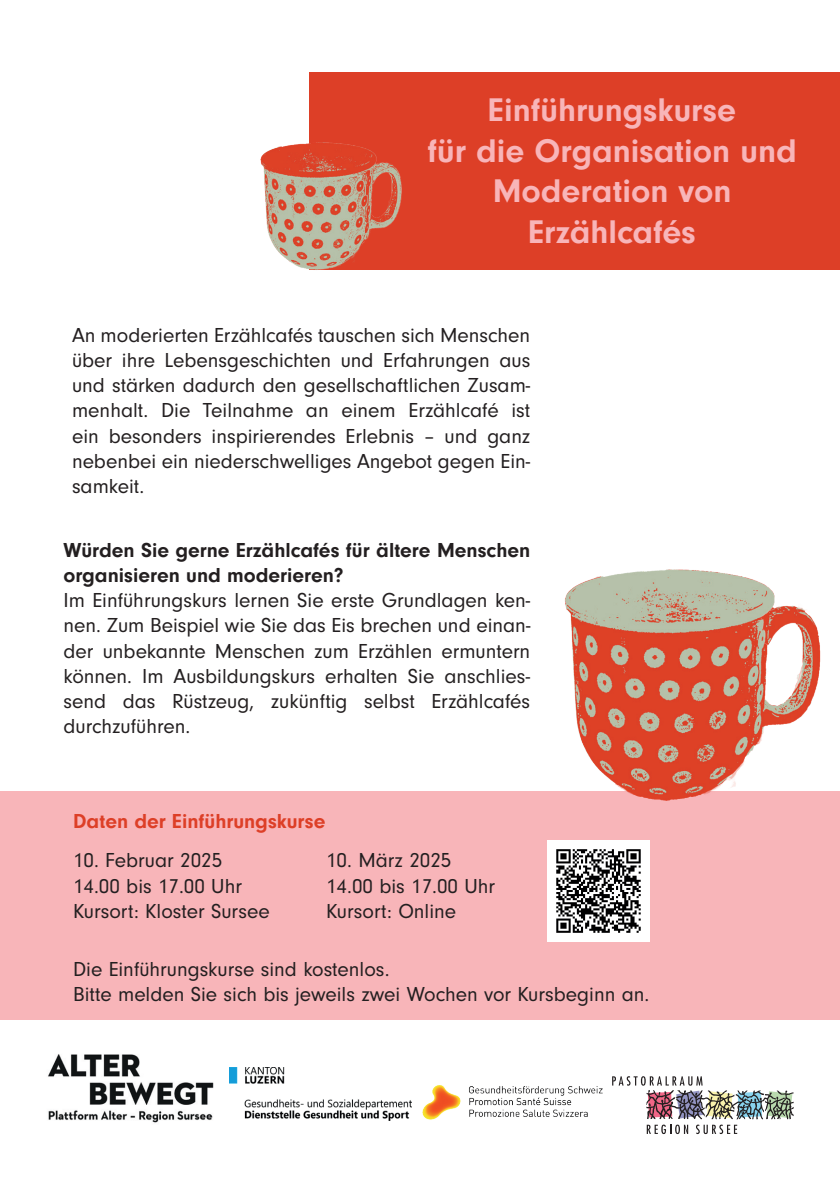
<style>
.page{position:relative;width:840px;height:1191px;background:#fff}
.page>*{position:absolute;margin:0;border:0;box-sizing:border-box;transform-origin:0 0}
.t1{font:700 34px/40.8px "Neuzeit Gro";color:#f8b5b9;text-align:center}
.t2{font:21px/25.2px "Neuzeit Gro";color:#231f20}
.t3{font:700 21px/25.2px "Neuzeit Gro";color:#231f20}
.t4{font:700 21px "Neuzeit Gro";color:#dd3f27}
</style>
<div class="page">
<div style="left:309px;top:72px;width:530px;height:197px;background:#dd3f27"></div>
<div style="left:0;top:791px;width:839px;height:229px;background:#f8b5b9"></div>
<img style="left:547px;top:840px;width:101px;height:102px">
<img style="left:564px;top:569px;width:257px;height:232px">
<img style="left:48px;top:1054px;width:166px;height:69px">
<img style="left:422px;top:1085px;width:180px;height:35px">
<img style="left:230px;top:1067px;width:181px;height:53px">
<svg style="left:612px;top:1076px;width:181px;height:58px"></svg>
<img style="left:260px;top:142px;width:147px;height:128px">
<h1 class="t1" style="left:427px;top:89px;width:370px">Einführungskurse<br>für die Organisation und<br>Moderation von<br>Erzählcafés</h1>
<p class="t2" style="left:72px;top:323px;width:459px;text-align:justify">An moderierten Erzählcafés tauschen sich Menschen über ihre Lebensgeschichten und Erfahrungen aus und stärken dadurch den gesellschaftlichen Zusam&shy;menhalt. Die Teilnahme an einem Erzählcafé ist ein besonders inspirierendes Erlebnis – und ganz nebenbei ein niederschwelliges Angebot gegen Ein&shy;samkeit.</p>
<p class="t3" style="left:63px;top:537px;width:468px">Würden Sie gerne Erzählcafés für ältere Menschen organisieren und moderieren?</p>
<p class="t2" style="left:63px;top:588px;width:468px;text-align:justify">Im Einführungskurs lernen Sie erste Grundlagen ken&shy;nen. Zum Beispiel wie Sie das Eis brechen und einan&shy;der unbekannte Menschen zum Erzählen ermuntern können. Im Ausbildungskurs erhalten Sie anschlies&shy;send das Rüstzeug, zukünftig selbst Erzählcafés durchzuführen.</p>
<p class="t4" style="left:73px;top:809px;width:254px">Daten der Einführungskurse</p>
<p class="t2" style="left:73px;top:848px;width:198px">10. Februar 2025<br>14.00 bis 17.00 Uhr<br>Kursort: Kloster Sursee</p>
<p class="t2" style="left:326px;top:848px;width:170px">10. März 2025<br>14.00 bis 17.00 Uhr<br>Kursort: Online</p>
<p class="t2" style="left:73px;top:957px;width:577px">Die Einführungskurse sind kostenlos.<br>Bitte melden Sie sich bis jeweils zwei Wochen vor Kursbeginn an.</p>
</div>
